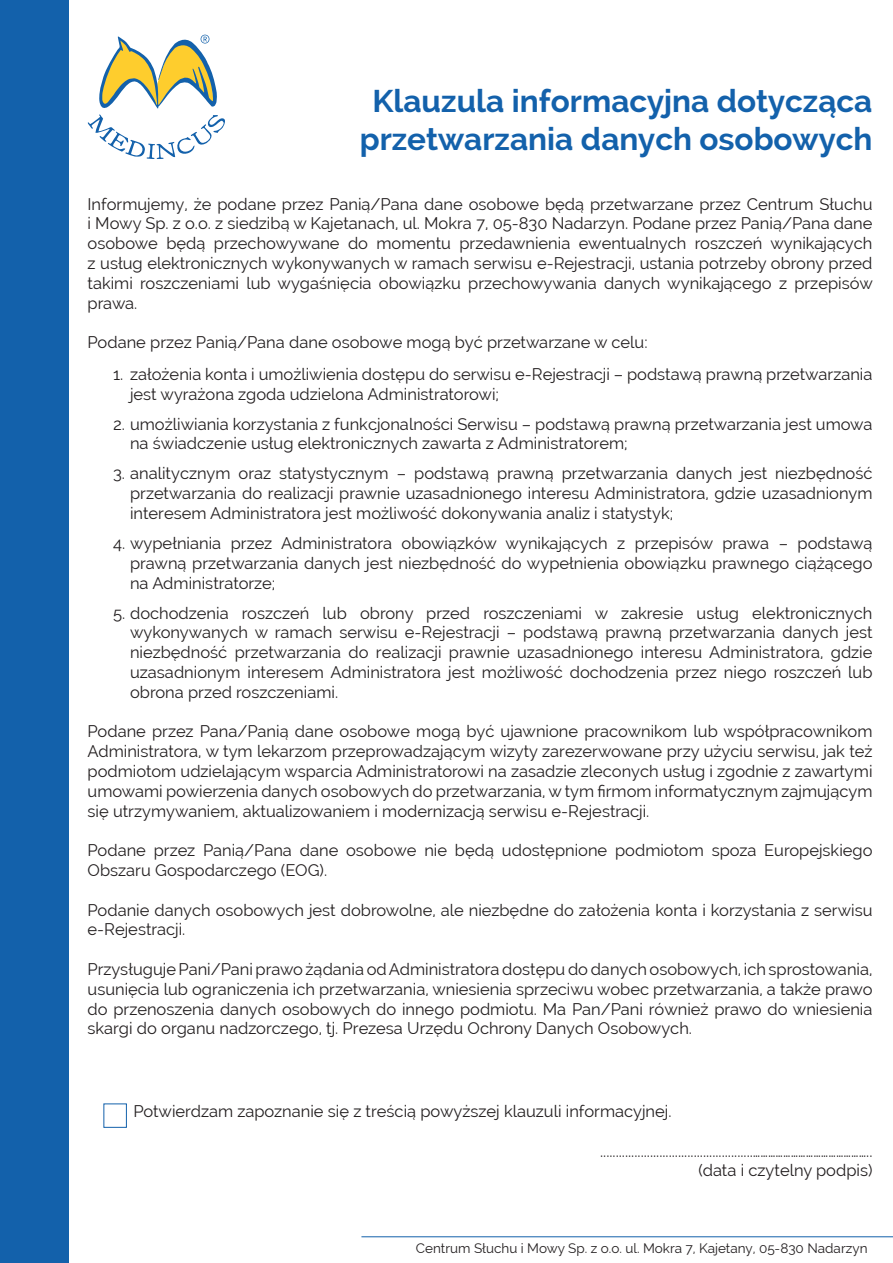
<style>
.page{position:relative;width:893px;height:1263px;background:#fff}
.page>*{position:absolute;margin:0;border:0;box-sizing:border-box;transform-origin:0 0}
.t1{font:700 31.5px/37.8px "Raleway";color:#1361ab;text-align:center}
.t2{font:16.5px/19.8px "Raleway";color:#231f20;text-align:justify}
.t3{font:13.5px "Raleway";color:#231f20}
</style>
<div class="page">
<svg style="left:88px;top:35px;width:137px;height:124px"></svg>
<div style="left:0;top:0;width:68px;height:1263px;background:#1361ab"></div>
<div style="left:103px;top:1103px;width:24px;height:25px;border:1px solid #1361ab"></div>
<hr style="left:361px;top:1236px;width:532px;height:1px;background:#1361ab">
<h1 class="t1" style="left:360px;top:83px;width:514px">Klauzula informacyjna dotycząca przetwarzania danych osobowych</h1>
<p class="t2" style="left:88px;top:194px;width:787px">Informujemy, że podane przez Panią/Pana dane osobowe będą przetwarzane przez Centrum Słuchu i Mowy Sp. z o.o. z siedzibą w Kajetanach, ul. Mokra 7, 05-830 Nadarzyn. Podane przez Panią/Pana dane osobowe będą przechowywane do momentu przedawnienia ewentualnych roszczeń wynikających z usług elektronicznych wykonywanych w ramach serwisu e-Rejestracji, ustania potrzeby obrony przed takimi roszczeniami lub wygaśnięcia obowiązku przechowywania danych wynikającego z przepisów prawa.</p>
<p class="t2" style="left:88px;top:332px;width:562px">Podane przez Panią/Pana dane osobowe mogą być przetwarzane w celu:</p>
<p class="t2" style="left:130px;top:364px;width:744px;text-indent:-17px">1. założenia konta i umożliwienia dostępu do serwisu e-Rejestracji – podstawą prawną przetwarzania jest wyrażona zgoda udzielona Administratorowi;</p>
<p class="t2" style="left:130px;top:414px;width:744px;text-indent:-17px">2. umożliwiania korzystania z funkcjonalności Serwisu – podstawą prawną przetwarzania jest umowa na świadczenie usług elektronicznych zawarta z Administratorem;</p>
<p class="t2" style="left:130px;top:464px;width:744px;text-indent:-17px">3. analitycznym oraz statystycznym – podstawą prawną przetwarzania danych jest niezbędność przetwarzania do realizacji prawnie uzasadnionego interesu Administratora, gdzie uzasadnionym interesem Administratora jest możliwość dokonywania analiz i statystyk;</p>
<p class="t2" style="left:130px;top:533px;width:744px;text-indent:-17px">4. wypełniania przez Administratora obowiązków wynikających z przepisów prawa – podstawą prawną przetwarzania danych jest niezbędność do wypełnienia obowiązku prawnego ciążącego na Administratorze;</p>
<p class="t2" style="left:130px;top:603px;width:744px;text-indent:-17px">5. dochodzenia roszczeń lub obrony przed roszczeniami w zakresie usług elektronicznych wykonywanych w ramach serwisu e-Rejestracji – podstawą prawną przetwarzania danych jest niezbędność przetwarzania do realizacji prawnie uzasadnionego interesu Administratora, gdzie uzasadnionym interesem Administratora jest możliwość dochodzenia przez niego roszczeń lub obrona przed roszczeniami.</p>
<p class="t2" style="left:88px;top:722px;width:786px">Podane przez Pana/Panią dane osobowe mogą być ujawnione pracownikom lub współpracownikom Administratora, w tym lekarzom przeprowadzającym wizyty zarezerwowane przy użyciu serwisu, jak też podmiotom udzielającym wsparcia Administratorowi na zasadzie zleconych usług i zgodnie z zawartymi umowami powierzenia danych osobowych do przetwarzania, w tym firmom informatycznym zajmującym się utrzymywaniem, aktualizowaniem i modernizacją serwisu e-Rejestracji.</p>
<p class="t2" style="left:88px;top:840px;width:786px">Podane przez Panią/Pana dane osobowe nie będą udostępnione podmiotom spoza Europejskiego<br>Obszaru Gospodarczego (EOG).</p>
<p class="t2" style="left:88px;top:900px;width:786px">Podanie danych osobowych jest dobrowolne, ale niezbędne do założenia konta i korzystania z serwisu e-Rejestracji.</p>
<p class="t2" style="left:88px;top:959px;width:786px">Przysługuje Pani/Pani prawo żądania od Administratora dostępu do danych osobowych, ich sprostowania, usunięcia lub ograniczenia ich przetwarzania, wniesienia sprzeciwu wobec przetwarzania, a także prawo do przenoszenia danych osobowych do innego podmiotu. Ma Pan/Pani również prawo do wniesienia skargi do organu nadzorczego, tj. Prezesa Urzędu Ochrony Danych Osobowych.</p>
<p class="t2" style="left:133px;top:1101px;width:540px">Potwierdzam zapoznanie się z treścią powyższej klauzuli informacyjnej.</p>
<p class="t2" style="left:600px;top:1141px;width:274px;text-align:right">.................................................……………………………………….. (data i czytelny podpis)</p>
<p class="t3" style="left:416px;top:1241px;width:453px">Centrum Słuchu i Mowy Sp. z o.o. ul. Mokra 7, Kajetany, 05-830 Nadarzyn</p>
</div>
